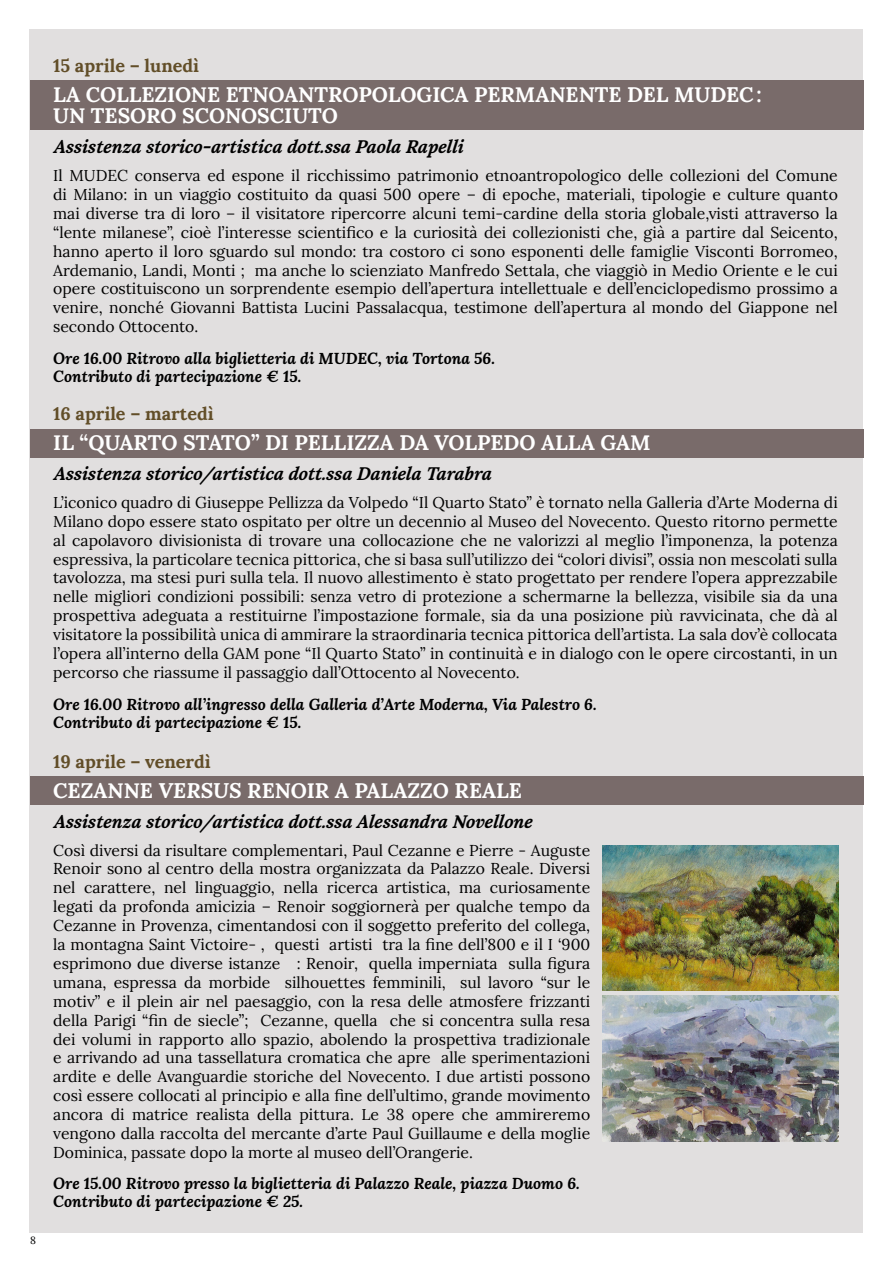
<style>
.page{position:relative;width:893px;height:1263px;background:#fff}
.page>*{position:absolute;margin:0;border:0;box-sizing:border-box;transform-origin:0 0}
.t1{font:700 21px/21px "Lora";color:#fff}
.t2{font:italic 700 18px "Lora";color:#000}
.t3{font:700 18px "Lora";color:#624e28}
.t4{font:15.75px/18.9px "Lora";color:#000;text-align:justify}
.t5{font:italic 700 15.75px/18px "Lora";color:#000}
.t6{font:10.5px "Lora";color:#000}
.s1{font-style:italic}
</style>
<div class="page">
<div style="left:30px;top:30px;width:833px;height:1203px;background:#e1dfdf"></div>
<div style="left:30px;top:80px;width:833px;height:50px;background:#796b6a"></div>
<div style="left:30px;top:776px;width:833px;height:28px;background:#796b6a"></div>
<div style="left:30px;top:429px;width:833px;height:29px;background:#796b6a"></div>
<img style="left:603px;top:845px;width:235px;height:146px">
<img style="left:603px;top:995px;width:235px;height:147px">
<p class="t6" style="left:30px;top:1232px;width:7px">8</p>
<p class="t3" style="left:53px;top:50px;width:147px">15 aprile – lunedì</p>
<h1 class="t1" style="left:53px;top:82px;width:710px">LA COLLEZIONE ETNOANTROPOLOGICA PERMANENTE DEL MUDEC:<br>UN TESORO SCONOSCIUTO</h1>
<p class="t2" style="left:53px;top:134px;width:417px">Assistenza storico-artistica dott.ssa Paola Rapelli</p>
<p class="t4" style="left:53px;top:165px;width:786px">Il MUDEC conserva ed espone il ricchissimo patrimonio etnoantropologico delle collezioni del Comune di Milano: in un viaggio costituito da quasi 500 opere – di epoche, materiali, tipologie e culture quanto mai diverse tra di loro – il visitatore ripercorre alcuni temi-cardine della storia globale,visti attraverso la “lente milanese”, cioè l’interesse scientifico e la curiosità dei collezionisti che, già a partire dal Seicento, hanno aperto il loro sguardo sul mondo: tra costoro ci sono esponenti delle famiglie Visconti Borromeo, Ardemanio, Landi, Monti ; ma anche lo scienziato Manfredo Settala, che viaggiò in Medio Oriente e le cui opere costituiscono un sorprendente esempio dell’apertura intellettuale e dell’enciclopedismo prossimo a venire, nonché Giovanni Battista Lucini Passalacqua, testimone dell’apertura al mondo del Giappone nel secondo Ottocento.</p>
<p class="t5" style="left:53px;top:349px;width:443px">Ore 16.00 Ritrovo alla biglietteria di MUDEC, via Tortona 56.<br>Contributo di partecipazione € 15.</p>
<p class="t3" style="left:53px;top:398px;width:162px">16 aprile – martedì</p>
<h1 class="t1" style="left:53px;top:430px;width:599px">IL “QUARTO STATO” DI PELLIZZA DA VOLPEDO ALLA GAM</h1>
<p class="t2" style="left:53px;top:461px;width:444px">Assistenza storico/artistica dott.ssa Daniela Tarabra</p>
<p class="t4" style="left:53px;top:492px;width:786px">L’iconico quadro di Giuseppe Pellizza da Volpedo “Il Quarto Stato” è tornato nella Galleria d’Arte Moderna di Milano dopo essere stato ospitato per oltre un decennio al Museo del Novecento. Questo ritorno permette al capolavoro divisionista di trovare una collocazione che ne valorizzi al meglio l’imponenza, la potenza espressiva, la particolare tecnica pittorica, che si basa sull’utilizzo dei “colori divisi”, ossia non mescolati sulla tavolozza, ma stesi puri sulla tela. Il nuovo allestimento è stato progettato per rendere l’opera apprezzabile nelle migliori condizioni possibili: senza vetro di protezione a schermarne la bellezza, visibile sia da una prospettiva adeguata a restituirne l’impostazione formale, sia da una posizione più ravvicinata, che dà al visitatore la possibilità unica di ammirare la straordinaria tecnica pittorica dell’artista. La sala dov’è collocata l’opera all’interno della GAM pone “Il Quarto Stato” in continuità e in dialogo con le opere circostanti, in un percorso che riassume il passaggio dall’Ottocento al Novecento.</p>
<p class="t5" style="left:53px;top:694px;width:545px">Ore 16.00 Ritrovo all’ingresso della Galleria d’Arte Moderna, Via Palestro 6.<br>Contributo di partecipazione € 15.</p>
<p class="t3" style="left:53px;top:746px;width:159px">19 aprile – venerdì</p>
<h1 class="t1" style="left:53px;top:777px;width:470px">CEZANNE <span class="s1">VERSUS</span> RENOIR A PALAZZO REALE</h1>
<p class="t2" style="left:53px;top:808px;width:486px">Assistenza storico/artistica dott.ssa Alessandra Novellone</p>
<p class="t4" style="left:53px;top:839px;width:539px">Così diversi da risultare complementari, Paul Cezanne e Pierre - Auguste Renoir sono al centro della mostra organizzata da Palazzo Reale. Diversi nel carattere, nel linguaggio, nella ricerca artistica, ma curiosamente legati da profonda amicizia – Renoir soggiornerà per qualche tempo da Cezanne in Provenza, cimentandosi con il soggetto preferito del collega, la montagna Saint Victoire- , questi artisti tra la fine dell’800 e il I ‘900 esprimono due diverse istanze : Renoir, quella imperniata sulla figura umana, espressa da morbide silhouettes femminili, sul lavoro “sur le motiv” e il plein air nel paesaggio, con la resa delle atmosfere frizzanti della Parigi “fin de siecle”; Cezanne, quella che si concentra sulla resa dei volumi in rapporto allo spazio, abolendo la prospettiva tradizionale e arrivando ad una tassellatura cromatica che apre alle sperimentazioni ardite e delle Avanguardie storiche del Novecento. I due artisti possono così essere collocati al principio e alla fine dell’ultimo, grande movimento ancora di matrice realista della pittura. Le 38 opere che ammireremo vengono dalla raccolta del mercante d’arte Paul Guillaume e della moglie Dominica, passate dopo la morte al museo dell’Orangerie.</p>
<p class="t5" style="left:53px;top:1174px;width:528px">Ore 15.00 Ritrovo presso la biglietteria di Palazzo Reale, piazza Duomo 6.<br>Contributo di partecipazione € 25.</p>
</div>
